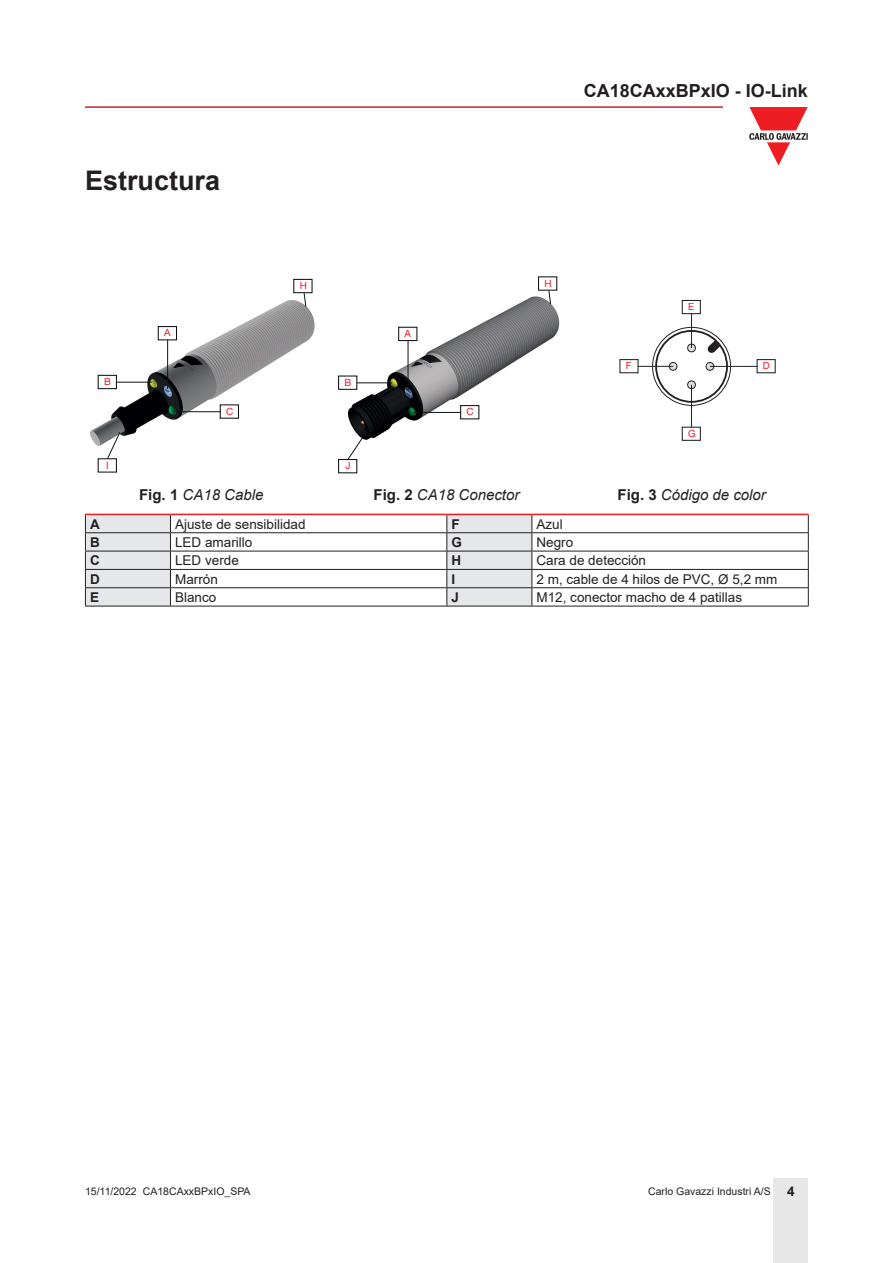
<style>
.page{position:relative;width:893px;height:1263px;background:#fff}
.page>*{position:absolute;margin:0;border:0;box-sizing:border-box;transform-origin:0 0}
.Titolo01{font:700 27px "Arial";color:#231f20}
.t1{font:700 18px "Arial";color:#231f20}
.t2{font:italic 15px "Arial";color:#231f20}
.TestoTabellaSx{font:13.5px "Arial";color:#231f20}
.TestoTabellaFndGSx{font:700 13.5px "Arial";color:#231f20}
.t3{font:10.5px "Arial";color:#231f20}
.t4{font:9.9px "Helvetica Neue LT Std";color:#ea1c26}
.t5{font:9.9px "Helvetica Neue LT Std";color:#ee1d23}
.s1{font-weight:700;font-style:normal}
.s2{font-weight:700;font-size:13.5px}
</style>
<div class="page">
<hr style="left:85px;top:106px;width:638px;height:2px;background:#c42633">
<div style="left:774px;top:1178px;width:34px;height:85px;background:#e7e7e8"></div>
<svg style="left:749px;top:107px;width:59px;height:59px"></svg>
<img style="left:90px;top:278px;width:225px;height:195px">
<div style="left:98px;top:375px;width:19px;height:14px;border:1px solid #0e1214"></div>
<div style="left:293px;top:279px;width:20px;height:14px;border:1px solid #0e1214"></div>
<svg style="left:107px;top:293px;width:199px;height:166px"></svg>
<img style="left:338px;top:276px;width:222px;height:198px">
<hr style="left:408px;top:341px;width:1px;height:49px;background:#0e1214">
<hr style="left:413px;top:412px;width:48px;height:1px;background:#0e1214">
<hr style="left:357px;top:383px;width:35px;height:1px;background:#0e1214">
<div style="left:398px;top:327px;width:19px;height:14px;border:1px solid #0e1214"></div>
<div style="left:460px;top:405px;width:19px;height:14px;border:1px solid #0e1214"></div>
<div style="left:338px;top:375px;width:19px;height:15px;border:1px solid #0e1214"></div>
<div style="left:338px;top:459px;width:19px;height:14px;border:1px solid #0e1214"></div>
<svg style="left:348px;top:433px;width:18px;height:27px"></svg>
<svg style="left:549px;top:290px;width:2px;height:14px"></svg>
<div style="left:655px;top:330px;width:73px;height:73px;border:2px solid #231f20;border-radius:50%"></div>
<div style="left:652px;top:327px;width:79px;height:79px;border:1px solid #231f20;border-radius:50%"></div>
<svg style="left:668px;top:362px;width:9px;height:9px"></svg>
<svg style="left:687px;top:343px;width:9px;height:10px"></svg>
<svg style="left:687px;top:380px;width:9px;height:10px"></svg>
<svg style="left:705px;top:362px;width:9px;height:9px"></svg>
<hr style="left:691px;top:314px;width:1px;height:34px;background:#231f20">
<hr style="left:710px;top:366px;width:47px;height:1px;background:#231f20">
<hr style="left:691px;top:385px;width:1px;height:43px;background:#231f20">
<hr style="left:638px;top:366px;width:35px;height:1px;background:#231f20">
<svg style="left:707px;top:340px;width:13px;height:13px"></svg>
<div style="left:682px;top:300px;width:19px;height:14px;border:1px solid #231f20"></div>
<div style="left:757px;top:359px;width:19px;height:14px;border:1px solid #231f20"></div>
<div style="left:619px;top:359px;width:19px;height:14px;border:1px solid #231f20"></div>
<div style="left:682px;top:427px;width:19px;height:14px;border:1px solid #231f20"></div>
<hr style="left:532px;top:514px;width:277px;height:1px;background:#ee1d23">
<hr style="left:532px;top:532px;width:277px;height:1px;background:#231f20">
<hr style="left:532px;top:551px;width:277px;height:1px;background:#231f20">
<hr style="left:532px;top:569px;width:277px;height:1px;background:#231f20">
<hr style="left:532px;top:587px;width:277px;height:1px;background:#231f20">
<svg style="left:85px;top:514px;width:447px;height:92px"></svg>
<svg style="left:808px;top:515px;width:1px;height:91px"></svg>
<hr style="left:85px;top:606px;width:85px;height:1px;background:#231f20">
<hr style="left:170px;top:606px;width:277px;height:1px;background:#231f20">
<hr style="left:447px;top:606px;width:85px;height:1px;background:#231f20">
<hr style="left:532px;top:606px;width:277px;height:1px;background:#231f20">
<h2 class="t1" style="left:584px;top:78px;width:226px">CA18CAxxBPxIO - IO-Link</h2>
<p class="Titolo01" style="left:85px;top:161px;width:137px">Estructura</p>
<p class="t4" style="left:300px;top:280px;width:9px">H</p>
<p class="t4" style="left:544px;top:277px;width:9px">H</p>
<p class="t5" style="left:688px;top:301px;width:8px">E</p>
<p class="t4" style="left:164px;top:327px;width:8px">A</p>
<p class="t4" style="left:405px;top:328px;width:8px">A</p>
<p class="t5" style="left:626px;top:360px;width:7px">F</p>
<p class="t5" style="left:763px;top:360px;width:8px">D</p>
<p class="t4" style="left:104px;top:376px;width:8px">B</p>
<p class="t4" style="left:344px;top:376px;width:8px">B</p>
<p class="t4" style="left:226px;top:405px;width:9px">C</p>
<p class="t4" style="left:466px;top:406px;width:9px">C</p>
<p class="t5" style="left:688px;top:427px;width:9px">G</p>
<p class="t4" style="left:106px;top:459px;width:4px">I</p>
<p class="t4" style="left:345px;top:460px;width:7px">J</p>
<p class="t2" style="left:139px;top:485px;width:126px"><span class="s1">Fig. 1</span> CA18 Cable</p>
<p class="t2" style="left:374px;top:485px;width:147px"><span class="s1">Fig. 2</span> CA18 Conector</p>
<p class="t2" style="left:617px;top:485px;width:150px"><span class="s1">Fig. 3</span> Código de color</p>
<p class="TestoTabellaFndGSx" style="left:90px;top:514px;width:11px">A</p>
<p class="TestoTabellaSx" style="left:175px;top:514px;width:132px">Ajuste de sensibilidad</p>
<p class="TestoTabellaFndGSx" style="left:451px;top:514px;width:10px">F</p>
<p class="TestoTabellaSx" style="left:536px;top:514px;width:28px">Azul</p>
<p class="TestoTabellaFndGSx" style="left:90px;top:533px;width:11px">B</p>
<p class="TestoTabellaSx" style="left:175px;top:533px;width:79px">LED amarillo</p>
<p class="TestoTabellaFndGSx" style="left:451px;top:533px;width:12px">G</p>
<p class="TestoTabellaSx" style="left:536px;top:533px;width:38px">Negro</p>
<p class="TestoTabellaFndGSx" style="left:90px;top:551px;width:11px">C</p>
<p class="TestoTabellaSx" style="left:175px;top:551px;width:65px">LED verde</p>
<p class="TestoTabellaFndGSx" style="left:451px;top:551px;width:11px">H</p>
<p class="TestoTabellaSx" style="left:536px;top:551px;width:111px">Cara de detección</p>
<p class="TestoTabellaFndGSx" style="left:90px;top:569px;width:11px">D</p>
<p class="TestoTabellaSx" style="left:175px;top:569px;width:44px">Marrón</p>
<p class="TestoTabellaFndGSx" style="left:451px;top:569px;width:5px">I</p>
<p class="TestoTabellaSx" style="left:536px;top:569px;width:242px">2 m, cable de 4 hilos de PVC, Ø 5,2 mm</p>
<p class="TestoTabellaFndGSx" style="left:90px;top:588px;width:11px">E</p>
<p class="TestoTabellaSx" style="left:175px;top:588px;width:43px">Blanco</p>
<p class="TestoTabellaFndGSx" style="left:451px;top:588px;width:9px">J</p>
<p class="TestoTabellaSx" style="left:536px;top:588px;width:207px">M12, conector macho de 4 patillas</p>
<p class="t3" style="left:85px;top:1183px;width:167px">15/11/2022 CA18CAxxBPxIO_SPA</p>
<p class="t3" style="left:648px;top:1183px;width:148px">Carlo Gavazzi Industri A/S <span class="s2">4</span></p>
</div>
